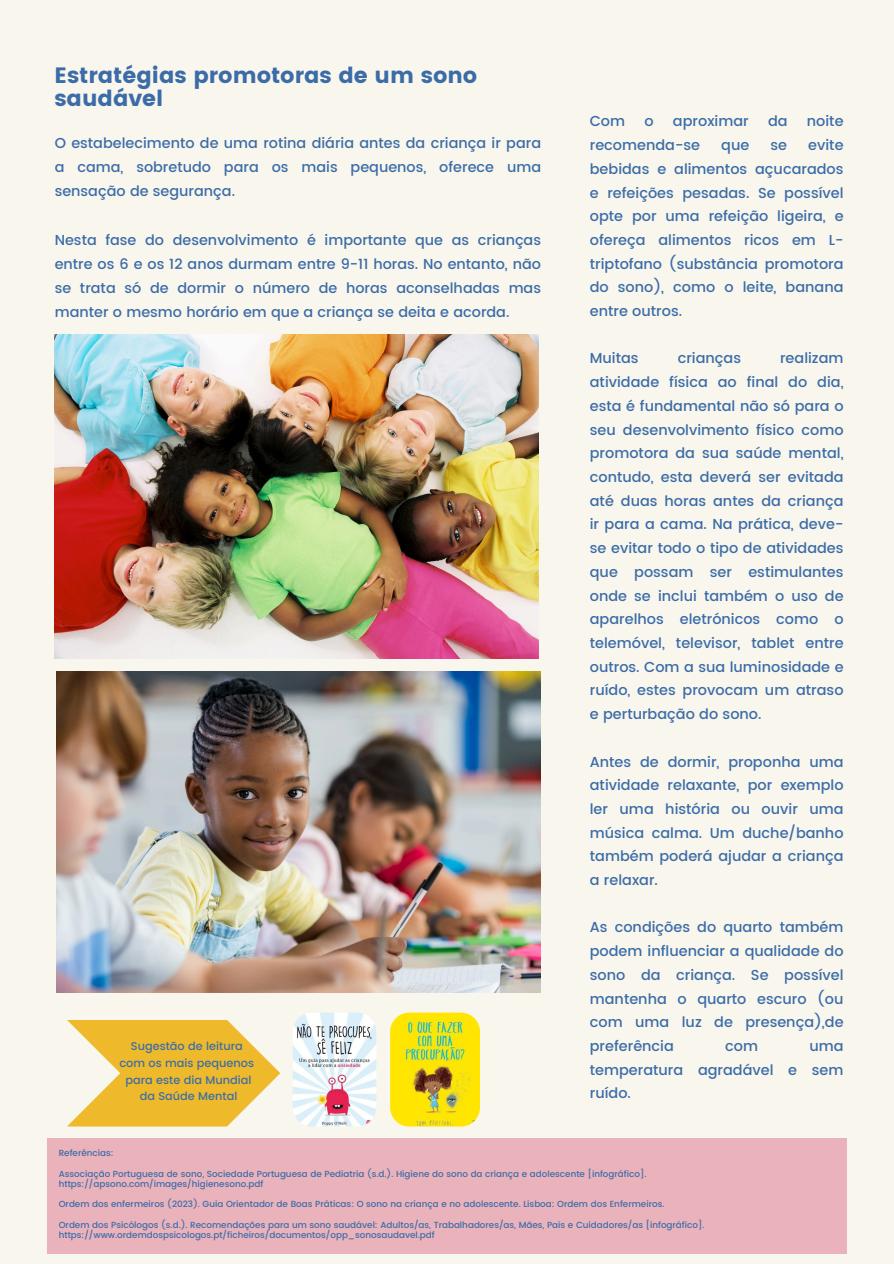
<style>
.page{position:relative;width:894px;height:1264px;background:#fff}
.page>*{position:absolute;margin:0;border:0;box-sizing:border-box;transform-origin:0 0}
.t1{font:22.05px/23.7px "Poppins";color:#3c6ca8}
.t2{font:500 14.4px/23.7px "Poppins";color:#3c6ca8;text-align:justify}
.t3{font:500 11.25px/17px "Poppins";color:#3c6ca8;text-align:center}
.t4{font:500 8.85px/10.2px "Poppins";color:#3c6ca8}
</style>
<div class="page">
<div style="left:0;top:0;width:893px;height:1263px;background:#f9f7ed"></div>
<img style="left:54px;top:334px;width:484px;height:324px">
<img style="left:57px;top:671px;width:484px;height:321px">
<img style="left:390px;top:1012px;width:90px;height:114px;border-radius:19px">
<div style="left:47px;top:1137px;width:799px;height:116px;background:#eab2bb"></div>
<img style="left:293px;top:1012px;width:83px;height:114px">
<svg style="left:67px;top:1020px;width:213px;height:106px"></svg>
<h1 class="t1" style="left:54px;top:63px;width:424px">Estratégias promotoras de um sono saudável</h1>
<h2 class="t2" style="left:55px;top:131px;width:487px;line-height:24.2px">O estabelecimento de uma rotina diária antes da criança ir para a cama, sobretudo para os mais pequenos, oferece uma sensação de segurança.</h2>
<h2 class="t2" style="left:55px;top:227px;width:487px;line-height:24.2px">Nesta fase do desenvolvimento é importante que as crianças entre os 6 e os 12 anos durmam entre 9-11 horas. No entanto, não se trata só de dormir o número de horas aconselhadas mas manter o mesmo horário em que a criança se deita e acorda.</h2>
<p class="t3" style="left:119px;top:1037px;width:136px">Sugestão de leitura com os mais pequenos para este dia Mundial da Saúde Mental</p>
<p class="t2" style="left:589px;top:110px;width:37px">Com</p>
<p class="t2" style="left:644px;top:110px;width:11px">o</p>
<p class="t2" style="left:672px;top:110px;width:77px">aproximar</p>
<p class="t2" style="left:767px;top:110px;width:21px">da</p>
<p class="t2" style="left:806px;top:110px;width:38px">noite</p>
<p class="t2" style="left:589px;top:133px;width:112px">recomenda-se</p>
<p class="t2" style="left:721px;top:133px;width:30px">que</p>
<p class="t2" style="left:770px;top:133px;width:18px">se</p>
<p class="t2" style="left:589px;top:133px;width:255px;text-indent:218px">evite bebidas e alimentos açucarados e refeições pesadas. Se possível opte por uma refeição ligeira, e ofereça alimentos ricos em L&shy;triptofano (substância promotora do sono), como o leite, banana entre outros.</p>
<p class="t2" style="left:589px;top:346px;width:50px">Muitas</p>
<p class="t2" style="left:677px;top:346px;width:65px">crianças</p>
<p class="t2" style="left:589px;top:346px;width:255px;text-indent:190px">realizam atividade física ao final do dia, esta é fundamental não só para o seu desenvolvimento físico como promotora da sua saúde mental, contudo, esta deverá ser evitada até duas horas antes da criança ir para a cama. Na prática, deve&shy;se evitar todo o tipo de atividades que possam ser estimulantes onde se inclui também o uso de aparelhos eletrónicos como o telemóvel, televisor, tablet entre outros. Com a sua luminosidade e ruído, estes provocam um atraso e perturbação do sono.</p>
<p class="t2" style="left:589px;top:749px;width:255px">Antes de dormir, proponha uma atividade relaxante, por exemplo ler uma história ou ouvir uma música calma. Um duche/banho também poderá ajudar a criança a relaxar.</p>
<p class="t2" style="left:589px;top:915px;width:255px">As condições do quarto também podem influenciar a qualidade do sono da criança. Se possível mantenha o quarto escuro (ou com uma luz de presença),de preferência</p>
<p class="t2" style="left:589px;top:1034px;width:255px;text-indent:219px">uma temperatura agradável e sem ruído.</p>
<p class="t2" style="left:725px;top:1034px;width:34px">com</p>
<p class="t4" style="left:59px;top:1147px;width:56px">Referências:</p>
<p class="t4" style="left:59px;top:1168px;width:589px">Associação Portuguesa de sono, Sociedade Portuguesa de Pediatria (s.d.). Higiene do sono da criança e adolescente [infográfico]. https://apsono.com/images/higienesono.pdf</p>
<h2 class="t4" style="left:59px;top:1199px;width:607px">Ordem dos enfermeiros (2023). Guia Orientador de Boas Práticas: O sono na criança e no adolescente. Lisboa: Ordem dos Enfermeiros.</h2>
<h2 class="t4" style="left:59px;top:1219px;width:647px">Ordem dos Psicólogos (s.d.). Recomendações para um sono saudável: Adultos/as, Trabalhadores/as, Mães, Pais e Cuidadores/as [infográfico].</h2>
<h2 class="t4" style="left:59px;top:1229px;width:377px">https://www.ordemdospsicologos.pt/ficheiros/documentos/opp_sonosaudavel.pdf</h2>
</div>
